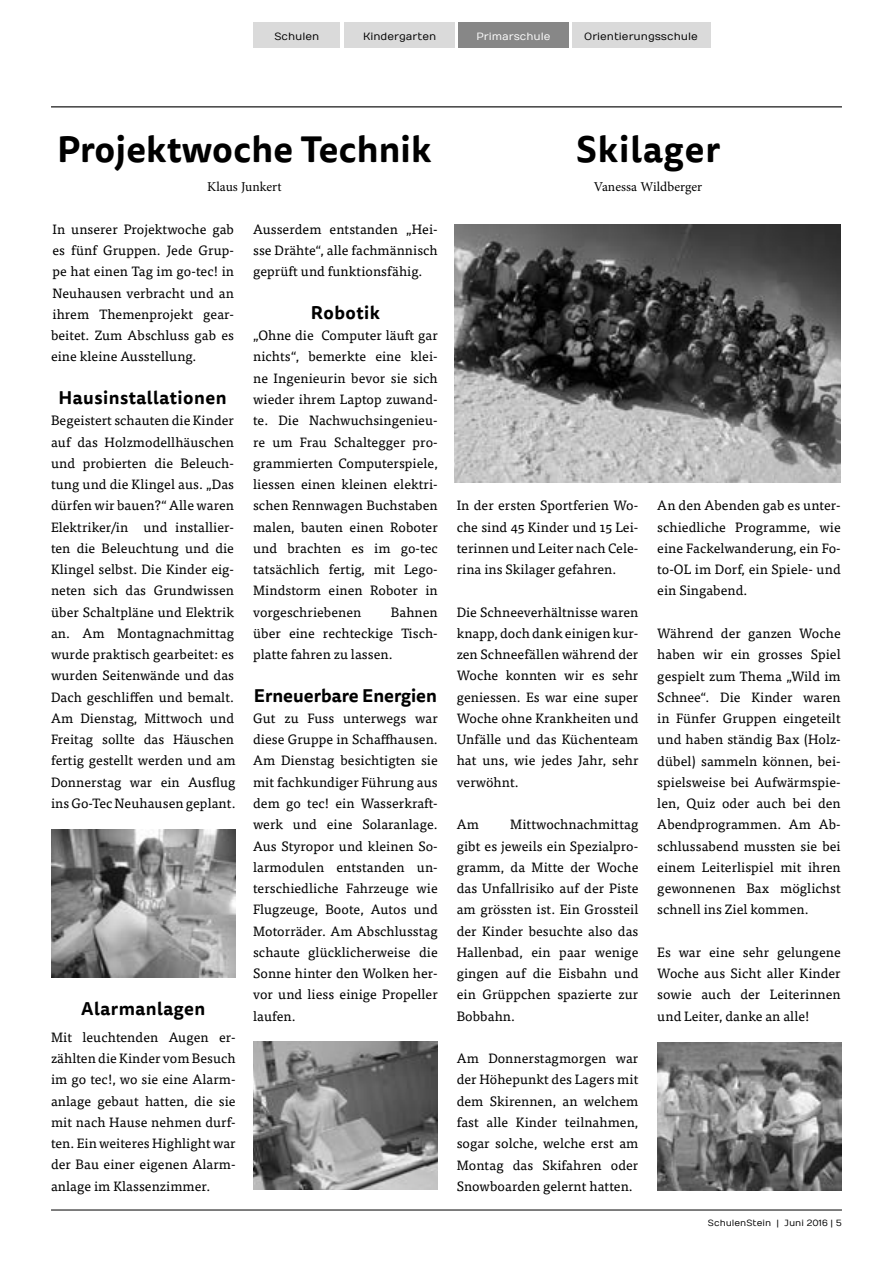
<style>
.page{position:relative;width:893px;height:1263px;background:#fff}
.page>*{position:absolute;margin:0;border:0;box-sizing:border-box;transform-origin:0 0}
.t1{font:700 36px "Tisa Sans Pro";letter-spacing:.005em;color:#000}
.t2{font:700 36px "Tisa Sans Pro";letter-spacing:.025em;color:#000}
.t3{font:700 18px "Tisa Sans Pro";letter-spacing:.025em;color:#000}
.t4{font:700 18px "Tisa Sans Pro";color:#000}
.t5{font:13.5px/21.3px "Tisa Pro";letter-spacing:.005em;color:#000;text-align:justify}
.t6{font:13.5px "Minion Pro";letter-spacing:.005em;color:#000}
.t7{font:10.5px "Numans";color:#000}
.t8{font:10.5px "Numans";color:#fdfdfd}
.t9{font:9px "Numans";color:#000}
</style>
<div class="page">
<hr style="left:51px;top:1209px;width:791px;height:1px;background:#000">
<div style="left:253px;top:22px;width:87px;height:26px;background:#dadada"></div>
<hr style="left:51px;top:106px;width:791px;height:1px;background:#000">
<div style="left:572px;top:22px;width:138px;height:26px;background:#dadada"></div>
<div style="left:458px;top:22px;width:111px;height:26px;background:#878787"></div>
<div style="left:344px;top:22px;width:111px;height:26px;background:#dadada"></div>
<img style="left:454px;top:224px;width:387px;height:258px">
<img style="left:51px;top:829px;width:185px;height:148px">
<img style="left:253px;top:1042px;width:185px;height:148px">
<img style="left:657px;top:1043px;width:185px;height:148px">
<p class="t7" style="left:274px;top:30px;width:46px">Schulen</p>
<p class="t7" style="left:363px;top:30px;width:75px">Kindergarten</p>
<p class="t8" style="left:476px;top:30px;width:76px">Primarschule</p>
<p class="t7" style="left:584px;top:30px;width:115px">Orientierungsschule</p>
<h1 class="t1" style="left:57px;top:123px;width:376px">Projektwoche Technik</h1>
<p class="t6" style="left:207px;top:178px;width:76px">Klaus Junkert</p>
<p class="t5" style="left:51px;top:218px;width:185px">In unserer Projektwoche gab es fünf Gruppen. Jede Grup&shy;pe hat einen Tag im go-tec! in Neuhausen verbracht und an ihrem Themenprojekt gear&shy;beitet. Zum Abschluss gab es eine kleine Ausstellung.</p>
<h2 class="t3" style="left:58px;top:385px;width:170px">Hausinstallationen</h2>
<p class="t5" style="left:51px;top:409px;width:186px">Begeistert schauten die Kinder auf das Holzmodellhäuschen und probierten die Beleuch&shy;tung und die Klingel aus. „Das dürfen wir bauen?“ Alle waren Elektriker/in und installier&shy;ten die Beleuchtung und die Klingel selbst. Die Kinder eig&shy;neten sich das Grundwissen über Schaltpläne und Elektrik an. Am Montagnachmittag wurde praktisch gearbeitet: es wurden Seitenwände und das Dach geschliffen und bemalt.<br>Am Dienstag, Mittwoch und Freitag sollte das Häuschen fertig gestellt werden und am Donnerstag war ein Ausflug ins Go-Tec Neuhausen geplant.</p>
<h1 class="t2" style="left:576px;top:123px;width:145px">Skilager</h1>
<p class="t6" style="left:594px;top:178px;width:110px">Vanessa Wildberger</p>
<p class="t5" style="left:253px;top:218px;width:186px">Ausserdem entstanden „Hei&shy;sse Drähte“, alle fachmännisch geprüft und funktionsfähig.</p>
<h2 class="t3" style="left:311px;top:300px;width:71px">Robotik</h2>
<p class="t5" style="left:253px;top:324px;width:186px">„Ohne die Computer läuft gar nichts“, bemerkte eine klei&shy;ne Ingenieurin bevor sie sich wieder ihrem Laptop zuwand&shy;te. Die Nachwuchsingenieu&shy;re um Frau Schaltegger pro&shy;grammierten Computerspiele, liessen einen kleinen elektri&shy;schen Rennwagen Buchstaben malen, bauten einen Roboter und brachten es im go-tec tatsächlich fertig, mit Lego-Mindstorm einen Roboter in vorgeschriebenen</p>
<p class="t5" style="left:457px;top:494px;width:183px">In der ersten Sportferien Wo&shy;che sind 45 Kinder und 15 Lei&shy;terinnen und Leiter nach Cele&shy;rina ins Skilager gefahren.</p>
<p class="t5" style="left:457px;top:600px;width:183px">Die Schneeverhältnisse waren knapp, doch dank einigen kur&shy;zen Schneefällen während der Woche konnten wir es sehr geniessen. Es war eine super Woche ohne Krankheiten und Unfälle und das Küchenteam hat uns, wie jedes Jahr, sehr verwöhnt.</p>
<p class="t5" style="left:457px;top:813px;width:24px">Am</p>
<p class="t5" style="left:657px;top:494px;width:185px">An den Abenden gab es unter&shy;schiedliche Programme, wie eine Fackelwanderung, ein Fo&shy;to-OL im Dorf, ein Spiele- und ein Singabend.</p>
<p class="t5" style="left:657px;top:622px;width:185px">Während der ganzen Woche haben wir ein grosses Spiel gespielt zum Thema „Wild im Schnee“. Die Kinder waren in Fünfer Gruppen eingeteilt und haben ständig Bax (Holz&shy;dübel) sammeln können, bei&shy;spielsweise bei Aufwärmspie&shy;len, Quiz oder auch bei den Abendprogrammen. Am Ab&shy;schlussabend mussten sie bei einem Leiterlispiel mit ihren gewonnenen Bax möglichst schnell ins Ziel kommen.</p>
<p class="t5" style="left:657px;top:941px;width:185px">Es war eine sehr gelungene Woche aus Sicht aller Kinder sowie auch der Leiterinnen</p>
<p class="t5" style="left:253px;top:600px;width:186px;text-indent:138px">Bahnen über eine rechteckige Tisch&shy;platte fahren zu lassen.</p>
<h2 class="t4" style="left:254px;top:682px;width:185px">Erneuerbare Energien</h2>
<p class="t5" style="left:253px;top:707px;width:186px">Gut zu Fuss unterwegs war diese Gruppe in Schaffhausen.<br>Am Dienstag besichtigten sie mit fachkundiger Führung aus dem go tec! ein Wasserkraft&shy;werk und eine Solaranlage.<br>Aus Styropor und kleinen So&shy;larmodulen entstanden un&shy;terschiedliche Fahrzeuge wie Flugzeuge, Boote, Autos und Motorräder. Am Abschlusstag schaute glücklicherweise die Sonne hinter den Wolken her&shy;vor und liess einige Propeller laufen.</p>
<p class="t5" style="left:457px;top:813px;width:183px;text-indent:54px">Mittwochnachmittag gibt es jeweils ein Spezialpro&shy;gramm, da Mitte der Woche das Unfallrisiko auf der Piste am grössten ist. Ein Grossteil der Kinder besuchte also das Hallenbad, ein paar wenige gingen auf die Eisbahn und ein Grüppchen spazierte zur Bobbahn.</p>
<p class="t5" style="left:457px;top:1047px;width:183px">Am Donnerstagmorgen war der Höhepunkt des Lagers mit dem Skirennen, an welchem fast alle Kinder teilnahmen, sogar solche, welche erst am Montag das Skifahren oder Snowboarden gelernt hatten.</p>
<h2 class="t3" style="left:81px;top:995px;width:126px">Alarmanlagen</h2>
<p class="t5" style="left:657px;top:1004px;width:154px">und Leiter, danke an alle!</p>
<p class="t5" style="left:51px;top:1026px;width:186px">Mit leuchtenden Augen er&shy;zählten die Kinder vom Besuch im go tec!, wo sie eine Alarm&shy;anlage gebaut hatten, die sie mit nach Hause nehmen durf&shy;ten. Ein weiteres Highlight war der Bau einer eigenen Alarm&shy;anlage im Klassenzimmer.</p>
<p class="t9" style="left:708px;top:1218px;width:135px">SchulenStein | Juni 2016 | 5</p>
</div>
